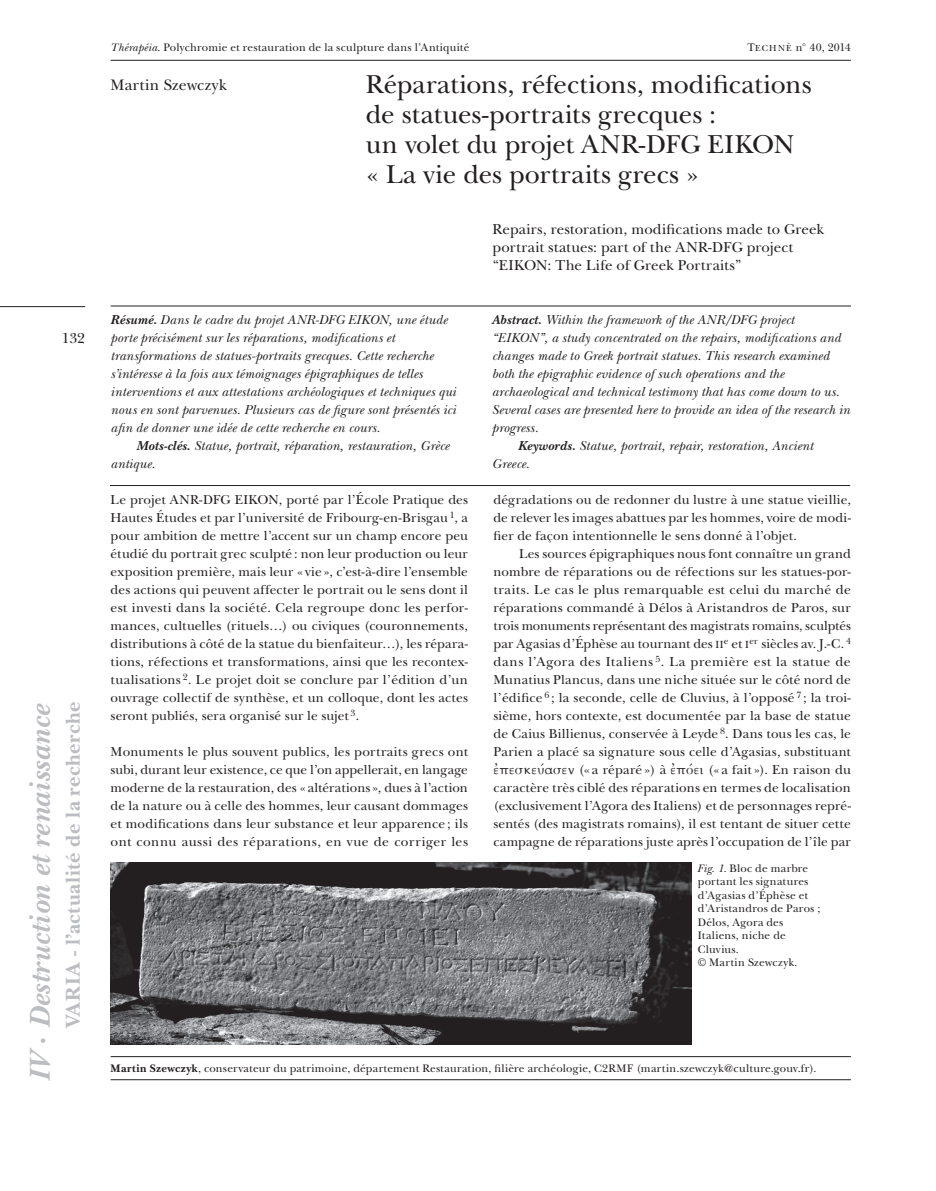
<style>
.page{position:relative;width:936px;height:1191px;background:#fff}
.page>*{position:absolute;margin:0;border:0;box-sizing:border-box;transform-origin:0 0}
.t1{font:italic 700 30px "New Baskerville";color:#bcbdc0}
.t2{font:27px/30px "New Baskerville";letter-spacing:-.005em;color:#231f20}
.t3{font:700 21px "New Baskerville";letter-spacing:.015em;color:#bcbdc0}
.t4{font:15.9px "New Baskerville";letter-spacing:.015em;color:#231f20}
.t5{font:15px/18px "New Baskerville";letter-spacing:.01em;color:#231f20}
.t6{font:13.5px/18px "New Baskerville";letter-spacing:.01em;color:#231f20;text-align:justify}
.t7{font:italic 13.5px/18px "New Baskerville";letter-spacing:.015em;color:#231f20}
.t8{font:11.4px/13.5px "New Baskerville";letter-spacing:.02em;color:#231f20}
.s1{font-style:italic}
.s2{font-family:"New Baskerville Roman SC800";font-size:9.15px}
.s3{font-weight:700}
.s4{font-family:"New Baskerville Roman SC800";font-size:10.8px}
.s5{font-family:"Cardo"}
</style>
<div class="page">
<hr style="left:0;top:306px;width:85px;height:1px;background:#231f20">
<hr style="left:111px;top:60px;width:739px;height:1px;background:#231f20">
<hr style="left:111px;top:306px;width:739px;height:1px;background:#231f20">
<hr style="left:111px;top:1056px;width:739px;height:1px;background:#231f20">
<hr style="left:111px;top:1079px;width:739px;height:1px;background:#231f20">
<hr style="left:110px;top:485px;width:740px;height:1px;background:#231f20">
<img style="left:110px;top:863px;width:581px;height:181px">
<p class="t5" style="left:62px;top:329px;width:25px">132</p>
<h1 class="t1" style="left:22px;top:1081px;width:379px;rotate:-90deg">IV · Destruction et renaissance</h1>
<h3 class="t3" style="left:61px;top:1028px;width:328px;rotate:-90deg">VARIA - l’actualité de la recherche</h3>
<p class="t8" style="left:111px;top:41px;width:360px"><span class="s1">Thérapéia</span>. Polychromie et restauration de la sculpture dans l’Antiquité</p>
<p class="t8" style="left:747px;top:41px;width:105px">T<span class="s2">ECHNÈ</span> n° 40, 2014</p>
<p class="t4" style="left:111px;top:75px;width:118px">Martin Szewczyk</p>
<h2 class="t2" style="left:366px;top:69px;width:447px">Réparations, réfections, modifications de statues-portraits grecques :<br>un volet du projet ANR-DFG EIKON « La vie des portraits grecs »</h2>
<p class="t5" style="left:492px;top:220px;width:333px">Repairs, restoration, modifications made to Greek portrait statues: part of the ANR-DFG project “EIKON: The Life of Greek Portraits”</p>
<p class="t7" style="left:111px;top:311px;width:347px"><span class="s3">Résumé.</span> Dans le cadre du projet ANR-DFG EIKON, une étude porte précisément sur les réparations, modifications et transformations de statues-portraits grecques. Cette recherche s’intéresse à la fois aux témoignages épigraphiques de telles interventions et aux attestations archéologiques et techniques qui nous en sont parvenues. Plusieurs cas de figure sont présentés ici afin de donner une idée de cette recherche en cours.</p>
<p class="t7" style="left:111px;top:437px;width:340px;text-indent:26px"><span class="s3">Mots-clés.</span> Statue, portrait, réparation, restauration, Grèce antique.</p>
<p class="t6" style="left:111px;top:491px;width:359px">Le projet ANR-DFG EIKON, porté par l’École Pratique des Hautes Études et par l’université de Fribourg-en-Brisgau <sup>1</sup>, a pour ambition de mettre l’accent sur un champ encore peu étudié du portrait grec sculpté : non leur production ou leur exposition première, mais leur « vie », c’est-à-dire l’ensemble des actions qui peuvent affecter le portrait ou le sens dont il est investi dans la société. Cela regroupe donc les perfor&shy;mances, cultuelles (rituels…) ou civiques (couronnements, distributions à côté de la statue du bienfaiteur…), les répara&shy;tions, réfections et transformations, ainsi que les recontex&shy;tualisations <sup>2</sup>. Le projet doit se conclure par l’édition d’un ouvrage collectif de synthèse, et un colloque, dont les actes seront publiés, sera organisé sur le sujet <sup>3</sup>.</p>
<p class="t6" style="left:111px;top:743px;width:359px">Monuments le plus souvent publics, les portraits grecs ont subi, durant leur existence, ce que l’on appellerait, en langage moderne de la restauration, des « altérations », dues à l’action de la nature ou à celle des hommes, leur causant dommages et modifications dans leur substance et leur apparence ; ils ont connu aussi des réparations, en vue de corriger les</p>
<p class="t7" style="left:492px;top:311px;width:304px"><span class="s3">Abstract.</span> Within the framework of the ANR/DFG project</p>
<p class="t7" style="left:492px;top:329px;width:350px">“EIKON”, a study concentrated on the repairs, modifications and</p>
<p class="t7" style="left:492px;top:347px;width:339px">changes made to Greek portrait statues. This research examined</p>
<p class="t7" style="left:492px;top:365px;width:293px">both the epigraphic evidence of such operations and the</p>
<p class="t7" style="left:492px;top:383px;width:349px">archaeological and technical testimony that has come down to us.</p>
<p class="t7" style="left:492px;top:401px;width:359px">Several cases are presented here to provide an idea of the research in</p>
<p class="t7" style="left:492px;top:419px;width:48px">progress.</p>
<p class="t7" style="left:517px;top:437px;width:297px"><span class="s3">Keywords.</span> Statue, portrait, repair, restoration, Ancient</p>
<p class="t7" style="left:492px;top:455px;width:39px">Greece.</p>
<p class="t6" style="left:493px;top:491px;width:359px">dégradations ou de redonner du lustre à une statue vieillie, de relever les images abattues par les hommes, voire de modi&shy;fier de façon intentionnelle le sens donné à l’objet.</p>
<p class="t6" style="left:493px;top:545px;width:359px;text-indent:26px">Les sources épigraphiques nous font connaître un grand nombre de réparations ou de réfections sur les statues-por&shy;traits. Le cas le plus remarquable est celui du marché de réparations commandé à Délos à Aristandros de Paros, sur trois monuments représentant des magistrats romains, sculptés par Agasias d’Éphèse au tournant des <span class="s4">II</span><sup>e</sup> et <span class="s4">I</span><sup>er</sup> siècles av. J.-C. <sup>4 </sup>dans l’Agora des Italiens <sup>5</sup>. La première est la statue de Munatius Plancus, dans une niche située sur le côté nord de l’édifice <sup>6</sup> ; la seconde, celle de Cluvius, à l’opposé <sup>7</sup> ; la troi&shy;sième, hors contexte, est documentée par la base de statue de Caius Billienus, conservée à Leyde <sup>8</sup>. Dans tous les cas, le Parien a placé sa signature sous celle d’Agasias, substituant <span class="s5">ἐπεσκεύασεν</span> (« a réparé ») à <span class="s5">ἐπόει</span> (« a fait »). En raison du caractère très ciblé des réparations en termes de localisation (exclusivement l’Agora des Italiens) et de personnages repré&shy;sentés (des magistrats romains), il est tentant de situer cette campagne de réparations juste après l’occupation de l’île par</p>
<p class="t8" style="left:697px;top:861px;width:124px"><span class="s1">Fig. 1.</span> Bloc de marbre portant les signatures d’Agasias d’Éphèse et d’Aristandros de Paros ;<br>Délos, Agora des<br>Italiens, niche de<br>Cluvius.<br>© Martin Szewczyk.</p>
<p class="t8" style="left:111px;top:1061px;width:707px"><span class="s3">Martin Szewczyk</span>, conservateur du patrimoine, département Restauration, filière archéologie, C2RMF (martin.szewczyk@culture.gouv.fr).</p>
</div>
